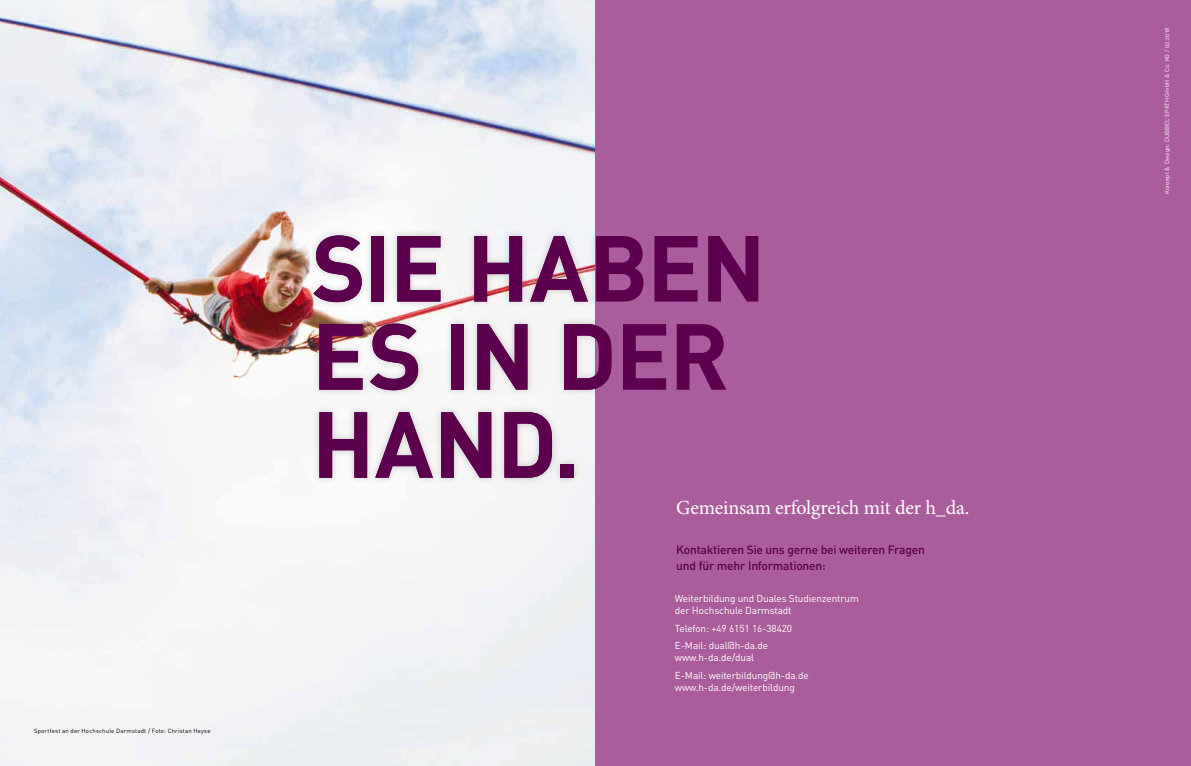
<style>
.page{position:relative;width:1191px;height:766px;background:#fff}
.page>*{position:absolute;margin:0;border:0;box-sizing:border-box;transform-origin:0 0}
.t1{font:700 92px/88px "DINOT";letter-spacing:-.02em;color:#5c004e}
.t2{font:20px "Minion Pro";letter-spacing:-.01em;color:#fff}
.t3{font:500 12px/16px "DINOT";letter-spacing:-.015em;color:#5c004e}
.t4{font:10px/17.7px "DINOT";letter-spacing:-.01em;color:#fff}
.t5{font:6px "DINOT";letter-spacing:.03em;color:#000}
.t6{font:5.9px "DINOT";letter-spacing:.025em;color:#fff}
</style>
<div class="page">
<img style="left:0;top:0;width:595px;height:765px">
<div style="left:595px;top:0;width:596px;height:765px;background:#aa5d9c"></div>
<div style="left:307px;top:228px;width:288px;height:257px;background:#000;opacity:.2"></div>
<p class="t5" style="left:34px;top:726px;width:178px">Sportfest an der Hochschule Darmstadt / Foto: Christan Heyse</p>
<h1 class="t1" style="left:312px;top:221px;width:456px">SIE HABEN<br>ES IN DER<br>HAND.</h1>
<h2 class="t2" style="left:676px;top:494px;width:294px">Gemeinsam erfolgreich mit der h_da.</h2>
<p class="t3" style="left:676px;top:541px;width:250px">Kontaktieren Sie uns gerne bei weiteren Fragen und für mehr Informationen:</p>
<p class="t4" style="left:675px;top:591px;width:185px;line-height:12px">Weiterbildung und Duales Studienzentrum der Hochschule Darmstadt</p>
<p class="t4" style="left:675px;top:618px;width:119px">Telefon: +49 6151 16-38420<br>E-Mail: dual@h-da.de</p>
<p class="t4" style="left:675px;top:648px;width:135px">www.h-da.de/dual<br>E-Mail: weiterbildung@h-da.de</p>
<p class="t4" style="left:675px;top:678px;width:121px">www.h-da.de/weiterbildung</p>
<p class="t6" style="left:1163px;top:194px;width:168px;rotate:-90deg">Konzept &amp; Design: DUBBEL SPÄTH GmbH &amp; Co. KG / 02.2018</p>
</div>
